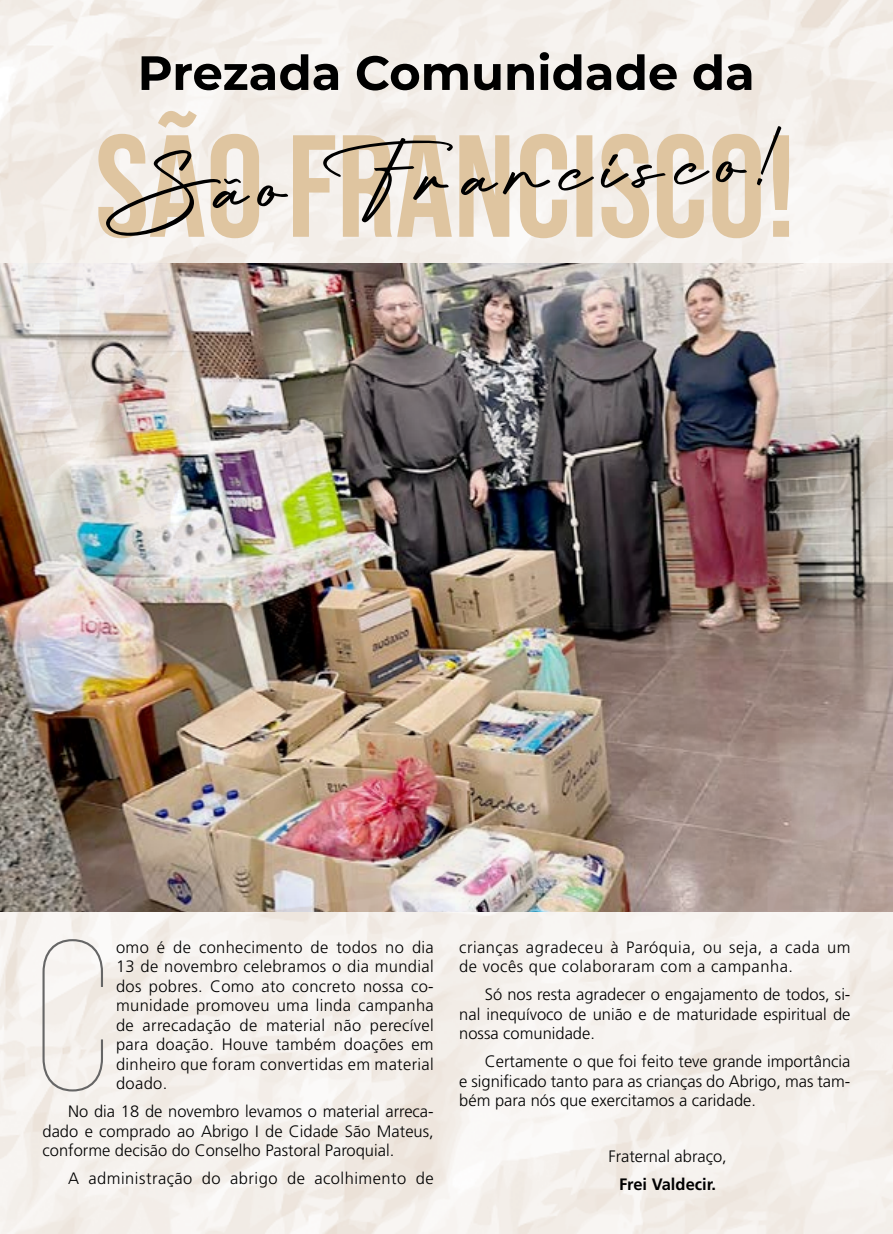
<style>
.page{position:relative;width:893px;height:1234px;background:#fff}
.page>*{position:absolute;margin:0;border:0;box-sizing:border-box;transform-origin:0 0}
.Texto{font:100 211.5px "Bebas Neue Pro";color:#666}
.Texto-2{font:300 16.5px/19.5px "Frutiger LT Std";color:#000;text-align:justify}
.Texto-3{font:300 16.5px/19.5px "Frutiger LT Std";letter-spacing:.03em;color:#000}
.Texto-4{font:700 16.5px "Frutiger LT Std";color:#000}
</style>
<div class="page">
<img style="left:0;top:0;width:893px;height:1233px">
<img style="left:0;top:264px;width:893px;height:647px">
<svg style="left:142px;top:52px;width:609px;height:38px"></svg>
<svg style="left:98px;top:111px;width:691px;height:127px;fill:#f3eee9"></svg>
<svg style="left:104px;top:118px;width:680px;height:119px;background:#dacdba"></svg>
<p class="Texto" style="left:31px;top:900px;width:82px">C</p>
<p class="Texto-2" style="left:116px;top:937px;width:319px">omo é de conhecimento de todos no dia 13 de novembro celebramos o dia mundial dos pobres. Como ato concreto nossa co&shy;munidade promoveu uma linda campanha de arrecadação de material não perecível para doação. Houve também doações em dinheiro que foram convertidas em material doado.</p>
<p class="Texto-2" style="left:43px;top:1101px;width:393px;text-indent:26px">No dia 18 de novembro levamos o material arreca&shy;dado e comprado ao Abrigo I de Cidade São Mateus, conforme decisão do Conselho Pastoral Paroquial.</p>
<p class="Texto-3" style="left:68px;top:1168px;width:367px">A administração do abrigo de acolhimento de</p>
<p class="Texto-3" style="left:459px;top:937px;width:393px">crianças agradeceu à Paróquia, ou seja, a cada um de vocês que colaboraram com a campanha.</p>
<p class="Texto-2" style="left:459px;top:984px;width:393px;text-indent:26px">Só nos resta agradecer o engajamento de todos, si&shy;nal inequívoco de união e de maturidade espiritual de nossa comunidade.</p>
<p class="Texto-2" style="left:459px;top:1051px;width:393px;text-indent:26px">Certamente o que foi feito teve grande importância e significado tanto para as crianças do Abrigo, mas tam&shy;bém para nós que exercitamos a caridade.</p>
<p class="Texto-2" style="left:608px;top:1146px;width:120px">Fraternal abraço,</p>
<p class="Texto-4" style="left:619px;top:1174px;width:99px">Frei Valdecir.</p>
</div>
